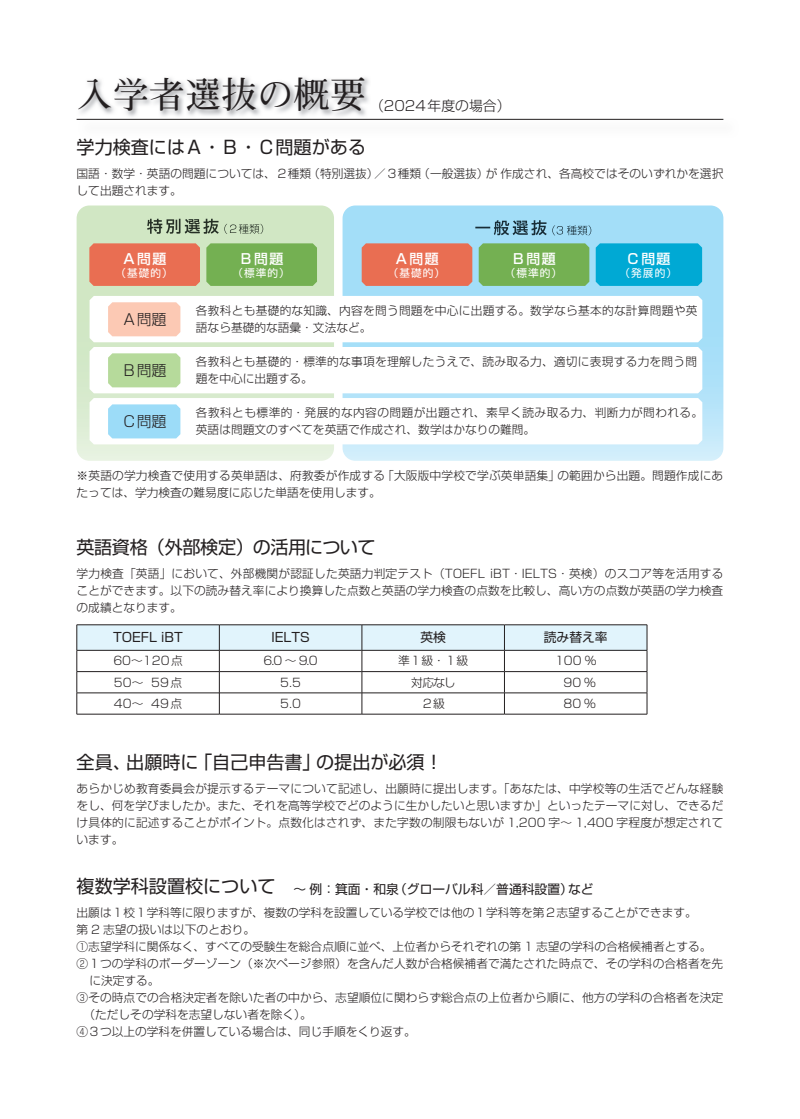
<style>
.page{position:relative;width:800px;height:1119px;background:#fff}
.page>*{position:absolute;margin:0;border:0;box-sizing:border-box;transform-origin:0 0}
.t1{font:700 36.15px "Futo Min A101 Pro";color:#231f20}
.t2{font:18px "Shin Go Pro";color:#231f20}
.t3{font:18px "Shin Go Pro";letter-spacing:-.02em;color:#231f20}
.t4{font:300 14.85px "Shin Go Pro";color:#231f20}
.t5{font:500 13.8px "Shin Go Pro";letter-spacing:.1em;color:#fff}
.t6{font:300 13.8px "Shin Go Pro";color:#231f20}
.t7{font:12.75px "Shin Go Pro";color:#231f20}
.t8{font:300 11.7px/17px "Shin Go Pro";letter-spacing:.005em;color:#231f20}
.t9{font:300 11.7px/17px "Shin Go Pro";letter-spacing:.035em;color:#231f20}
.t10{font:10.65px "Shin Go Pro";letter-spacing:.1em;color:#fff}
.s1{font-size:18px}
</style>
<div class="page">
<hr style="left:77px;top:119px;width:646px;height:1px;background:#231f20">
<img style="left:80px;top:77px;width:289px;height:40px">
<div style="left:504px;top:624px;width:143px;height:26px;background:#e1f4fc"></div>
<hr style="left:504px;top:624px;width:143px;height:1px;background:#231f20">
<hr style="left:504px;top:650px;width:143px;height:1px;background:#231f20">
<hr style="left:504px;top:671px;width:143px;height:1px;background:#231f20">
<hr style="left:504px;top:692px;width:143px;height:1px;background:#231f20">
<svg style="left:646px;top:625px;width:1px;height:88px"></svg>
<hr style="left:77px;top:713px;width:142px;height:1px;background:#231f20">
<hr style="left:219px;top:713px;width:143px;height:1px;background:#231f20">
<hr style="left:362px;top:713px;width:142px;height:1px;background:#231f20">
<hr style="left:504px;top:713px;width:143px;height:1px;background:#231f20">
<svg style="left:76px;top:624px;width:429px;height:89px"></svg>
<svg style="left:77px;top:205px;width:257px;height:255px"></svg>
<img style="left:147px;top:219px;width:72px;height:15px">
<img style="left:224px;top:224px;width:39px;height:10px">
<div style="left:89px;top:243px;width:111px;height:43px;background:#e96e52"></div>
<div style="left:206px;top:243px;width:111px;height:43px;background:#74b052"></div>
<svg style="left:342px;top:205px;width:381px;height:255px"></svg>
<img style="left:475px;top:220px;width:71px;height:15px">
<img style="left:552px;top:225px;width:39px;height:10px">
<div style="left:478px;top:243px;width:111px;height:43px;background:#74b052"></div>
<div style="left:595px;top:243px;width:107px;height:43px;background:#00a9d4"></div>
<div style="left:361px;top:243px;width:111px;height:43px;background:#e96e52"></div>
<svg style="left:90px;top:296px;width:612px;height:148px"></svg>
<h1 class="t1" style="left:77px;top:67px;width:291px">入学者選抜の概要</h1>
<p class="t6" style="left:370px;top:94px;width:142px">（2024年度の場合）</p>
<h2 class="t2" style="left:77px;top:132px;width:291px">学力検査にはＡ・Ｂ・Ｃ問題がある</h2>
<p class="t8" style="left:77px;top:164px;width:648px">国語・数学・英語の問題については、２種類（特別選抜）／３種類（一般選抜）が作成され、各高校ではそのいずれかを選択して出題されます。</p>
<p class="t5" style="left:122px;top:247px;width:46px">Ａ問題</p>
<p class="t10" style="left:115px;top:264px;width:59px">（基礎的）</p>
<p class="t4" style="left:122px;top:307px;width:46px">Ａ問題</p>
<p class="t4" style="left:122px;top:358px;width:46px">Ｂ問題</p>
<p class="t4" style="left:122px;top:409px;width:46px">Ｃ問題</p>
<p class="t5" style="left:394px;top:247px;width:46px">Ａ問題</p>
<p class="t10" style="left:387px;top:264px;width:59px">（基礎的）</p>
<p class="t8" style="left:196px;top:300px;width:503px">各教科とも基礎的な知識、内容を問う問題を中心に出題する。数学なら基本的な計算問題や英語なら基礎的な語彙・文法など。</p>
<p class="t8" style="left:196px;top:352px;width:502px">各教科とも基礎的・標準的な事項を理解したうえで、読み取る力、適切に表現する力を問う問題を中心に出題する。</p>
<p class="t9" style="left:196px;top:403px;width:508px">各教科とも標準的・発展的な内容の問題が出題され、素早く読み取る力、判断力が問われる。英語は問題文のすべてを英語で作成され、数学はかなりの難問。</p>
<p class="t5" style="left:239px;top:247px;width:46px">Ｂ問題</p>
<p class="t10" style="left:232px;top:264px;width:59px">（標準的）</p>
<p class="t5" style="left:511px;top:247px;width:46px">Ｂ問題</p>
<p class="t10" style="left:504px;top:264px;width:59px">（標準的）</p>
<p class="t5" style="left:626px;top:247px;width:46px">Ｃ問題</p>
<p class="t10" style="left:619px;top:264px;width:59px">（発展的）</p>
<p class="t8" style="left:77px;top:466px;width:648px">※英語の学力検査で使用する英単語は、府教委が作成する「大阪版中学校で学ぶ英単語集」の範囲から出題。問題作成にあたっては、学力検査の難易度に応じた単語を使用します。</p>
<h2 class="t3" style="left:76px;top:532px;width:300px">英語資格（外部検定）の活用について</h2>
<p class="t8" style="left:77px;top:564px;width:648px;text-align:justify">学力検査「英語」において、外部機関が認証した英語力判定テスト（TOEFL iBT・IELTS・英検）のスコア等を活用することができます。以下の読み替え率により換算した点数と英語の学力検査の点数を比較し、高い方の点数が英語の学力検査の成績となります。</p>
<p class="t7" style="left:113px;top:627px;width:71px">TOEFL iBT</p>
<p class="t7" style="left:271px;top:627px;width:40px">IELTS</p>
<p class="t7" style="left:420px;top:627px;width:27px">英検</p>
<p class="t7" style="left:543px;top:627px;width:65px">読み替え率</p>
<p class="t8" style="left:113px;top:651px;width:71px">60～120点</p>
<p class="t8" style="left:263px;top:651px;width:56px">6.0 ～ 9.0</p>
<p class="t8" style="left:398px;top:651px;width:72px">準１級・１級</p>
<p class="t8" style="left:555px;top:651px;width:43px">100 ％</p>
<p class="t8" style="left:114px;top:672px;width:70px">50～ 59点</p>
<p class="t8" style="left:280px;top:672px;width:22px">5.5</p>
<p class="t8" style="left:411px;top:672px;width:46px">対応なし</p>
<p class="t8" style="left:563px;top:672px;width:34px">90 ％</p>
<p class="t8" style="left:114px;top:693px;width:70px">40～ 49点</p>
<p class="t8" style="left:280px;top:693px;width:22px">5.0</p>
<p class="t8" style="left:421px;top:693px;width:25px">２級</p>
<p class="t8" style="left:563px;top:693px;width:34px">80 ％</p>
<h2 class="t2" style="left:77px;top:747px;width:367px">全員、出願時に「自己申告書」の提出が必須！</h2>
<p class="t8" style="left:77px;top:778px;width:648px;text-align:justify">あらかじめ教育委員会が提示するテーマについて記述し、出願時に提出します。「あなたは、中学校等の生活でどんな経験をし、何を学びましたか。また、それを高等学校でどのように生かしたいと思いますか」といったテーマに対し、できるだけ具体的に記述することがポイント。点数化はされず、また字数の制限もないが 1,200 字～ 1,400 字程度が想定されています。</p>
<p class="t7" style="left:77px;top:878px;width:518px"><span class="s1">複数学科設置校について　</span>～例：箕面・和泉（グローバル科／普通科設置）など</p>
<p class="t8" style="left:77px;top:902px;width:621px">出願は１校１学科等に限りますが、複数の学科を設置している学校では他の１学科等を第２志望することができます。</p>
<p class="t8" style="left:77px;top:919px;width:180px">第 2 志望の扱いは以下のとおり。</p>
<p class="t8" style="left:77px;top:936px;width:636px">①志望学科に関係なく、すべての受験生を総合点順に並べ、上位者からそれぞれの第 1 志望の学科の合格候補者とする。</p>
<p class="t8" style="left:77px;top:953px;width:648px">②１つの学科のボーダーゾーン（※次ページ参照）を含んだ人数が合格候補者で満たされた時点で、その学科の合格者を先</p>
<p class="t8" style="left:89px;top:970px;width:72px">に決定する。</p>
<p class="t8" style="left:77px;top:987px;width:648px">③その時点での合格決定者を除いた者の中から、志望順位に関わらず総合点の上位者から順に、他方の学科の合格者を決定</p>
<p class="t8" style="left:83px;top:1004px;width:230px">（ただしその学科を志望しない者を除く）。</p>
<p class="t8" style="left:77px;top:1021px;width:341px">④３つ以上の学科を併置している場合は、同じ手順をくり返す。</p>
</div>
